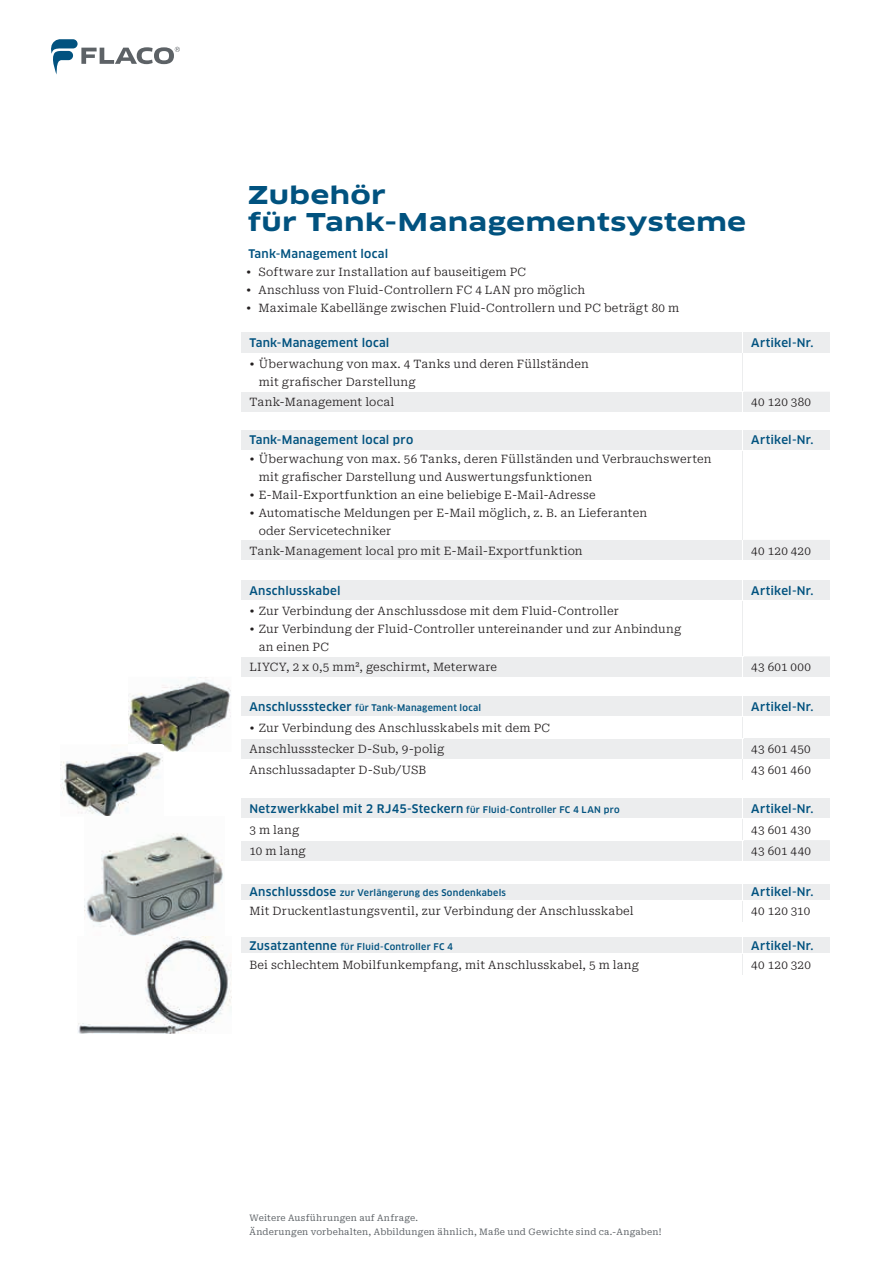
<style>
.page{position:relative;width:893px;height:1263px;background:#fff}
.page>*{position:absolute;margin:0;border:0;box-sizing:border-box;transform-origin:0 0}
.t1{font:700 24px/27px "Clan OT Extd";letter-spacing:.01em;color:#01527f}
.t2{font:300 11.7px/18px "Roboto Serif";letter-spacing:.015em;color:#231f20}
.t3{font:500 11.7px "Clan OT";letter-spacing:.02em;color:#01527f}
.t4{font:500 9px "Clan OT";letter-spacing:.03em;color:#01527f}
.t5{font:9px/13.5px "Roboto Serif";letter-spacing:.02em;color:#5d6266}
.s1{font-size:11.7px}
.s2{font-size:9px}
</style>
<div class="page">
<svg style="left:51px;top:39px;width:129px;height:36px"></svg>
<svg style="left:241px;top:333px;width:589px;height:79px"></svg>
<hr style="left:241px;top:353px;width:502px;height:1px;background:#fff">
<hr style="left:743px;top:353px;width:87px;height:1px;background:#fff">
<hr style="left:241px;top:391px;width:502px;height:1px;background:#fff">
<hr style="left:742px;top:354px;width:1px;height:37px;background:#ecedee">
<svg style="left:241px;top:580px;width:589px;height:97px"></svg>
<hr style="left:241px;top:600px;width:502px;height:1px;background:#fff">
<hr style="left:743px;top:600px;width:87px;height:1px;background:#fff">
<hr style="left:241px;top:656px;width:502px;height:1px;background:#fff">
<hr style="left:742px;top:601px;width:1px;height:55px;background:#ecedee">
<svg style="left:241px;top:696px;width:589px;height:84px"></svg>
<svg style="left:241px;top:798px;width:589px;height:63px"></svg>
<div style="left:241px;top:430px;width:589px;height:130px;background:#ecedee"></div>
<svg style="left:241px;top:451px;width:589px;height:89px"></svg>
<svg style="left:742px;top:540px;width:1px;height:20px"></svg>
<svg style="left:742px;top:430px;width:1px;height:20px"></svg>
<hr style="left:241px;top:450px;width:502px;height:1px;background:#fff">
<hr style="left:743px;top:450px;width:87px;height:1px;background:#fff">
<hr style="left:241px;top:539px;width:502px;height:1px;background:#fff">
<hr style="left:742px;top:451px;width:1px;height:88px;background:#ecedee">
<svg style="left:241px;top:884px;width:589px;height:38px"></svg>
<svg style="left:241px;top:937px;width:589px;height:38px"></svg>
<img style="left:128px;top:677px;width:103px;height:75px">
<img style="left:60px;top:752px;width:103px;height:64px">
<img style="left:128px;top:744px;width:36px;height:8px">
<img style="left:85px;top:833px;width:138px;height:103px">
<img style="left:78px;top:936px;width:154px;height:98px">
<h1 class="t1" style="left:248px;top:182px;width:500px">Zubehör<br>für Tank-Managementsysteme</h1>
<p class="t3" style="left:248px;top:247px;width:141px">Tank-Management local</p>
<p class="t2" style="left:246px;top:262px;width:282px">• Software zur Installation auf bauseitigem PC</p>
<p class="t2" style="left:246px;top:280px;width:341px">• Anschluss von Fluid-Controllern FC 4 LAN pro möglich</p>
<p class="t2" style="left:246px;top:298px;width:435px">• Maximale Kabellänge zwischen Fluid-Controllern und PC beträgt 80 m</p>
<p class="t3" style="left:250px;top:336px;width:141px">Tank-Management local</p>
<p class="t3" style="left:751px;top:336px;width:64px">Artikel-Nr.</p>
<p class="t2" style="left:259px;top:354px;width:331px;text-indent:-9px">• Überwachung von max. 4 Tanks und deren Füllständen mit grafischer Darstellung</p>
<p class="t2" style="left:250px;top:392px;width:146px">Tank-Management local</p>
<p class="t2" style="left:751px;top:392px;width:61px">40 120 380</p>
<p class="t3" style="left:250px;top:433px;width:165px">Tank-Management local pro</p>
<p class="t3" style="left:751px;top:433px;width:64px">Artikel-Nr.</p>
<p class="t2" style="left:259px;top:449px;width:454px;text-indent:-9px">• Überwachung von max. 56 Tanks, deren Füllständen und Verbrauchswerten mit grafischer Darstellung und Auswertungsfunktionen</p>
<p class="t2" style="left:250px;top:485px;width:348px">• E-Mail-Exportfunktion an eine beliebige E-Mail-Adresse</p>
<p class="t2" style="left:259px;top:503px;width:390px;text-indent:-9px">• Automatische Meldungen per E-Mail möglich, z. B. an Lieferanten oder Servicetechniker</p>
<p class="t2" style="left:250px;top:541px;width:335px">Tank-Management local pro mit E-Mail-Exportfunktion</p>
<p class="t2" style="left:751px;top:541px;width:61px">40 120 420</p>
<p class="t3" style="left:250px;top:584px;width:93px">Anschlusskabel</p>
<p class="t3" style="left:751px;top:584px;width:64px">Artikel-Nr.</p>
<p class="t2" style="left:250px;top:601px;width:371px">• Zur Verbindung der Anschlussdose mit dem Fluid-Controller</p>
<p class="t2" style="left:259px;top:619px;width:424px;text-indent:-9px">• Zur Verbindung der Fluid-Controller untereinander und zur Anbindung an einen PC</p>
<p class="t2" style="left:250px;top:657px;width:249px">LIYCY, 2 x 0,5 mm², geschirmt, Meterware</p>
<p class="t2" style="left:751px;top:657px;width:61px">43 601 000</p>
<p class="t4" style="left:250px;top:702px;width:233px"><span class="s1">Anschlussstecker</span> für Tank-Management local</p>
<p class="t3" style="left:751px;top:699px;width:64px">Artikel-Nr.</p>
<p class="t2" style="left:250px;top:716px;width:302px;line-height:21.3px">• Zur Verbindung des Anschlusskabels mit dem PC<br>Anschlussstecker D-Sub, 9-polig</p>
<p class="t2" style="left:751px;top:739px;width:61px">43 601 450</p>
<p class="t2" style="left:250px;top:760px;width:178px">Anschlussadapter D-Sub/USB</p>
<p class="t2" style="left:751px;top:760px;width:61px">43 601 460</p>
<p class="t3" style="left:250px;top:802px;width:372px">Netzwerkkabel mit 2 RJ45-Steckern <span class="s2">für Fluid-Controller FC 4 LAN pro</span></p>
<p class="t3" style="left:751px;top:802px;width:64px">Artikel-Nr.</p>
<p class="t2" style="left:250px;top:820px;width:52px">3 m lang</p>
<p class="t2" style="left:751px;top:820px;width:61px">43 601 430</p>
<p class="t2" style="left:250px;top:841px;width:58px">10 m lang</p>
<p class="t2" style="left:751px;top:841px;width:61px">43 601 440</p>
<p class="t4" style="left:250px;top:888px;width:258px"><span class="s1">Anschlussdose</span> zur Verlängerung des Sondenkabels</p>
<p class="t3" style="left:751px;top:885px;width:64px">Artikel-Nr.</p>
<p class="t2" style="left:250px;top:901px;width:386px">Mit Druckentlastungsventil, zur Verbindung der Anschlusskabel</p>
<p class="t2" style="left:751px;top:901px;width:60px">40 120 310</p>
<p class="t4" style="left:250px;top:941px;width:205px"><span class="s1">Zusatzantenne</span> für Fluid-Controller FC 4</p>
<p class="t3" style="left:751px;top:938px;width:64px">Artikel-Nr.</p>
<p class="t2" style="left:250px;top:955px;width:391px">Bei schlechtem Mobilfunkempfang, mit Anschlusskabel, 5 m lang</p>
<p class="t2" style="left:751px;top:955px;width:61px">40 120 320</p>
<p class="t5" style="left:249px;top:1210px;width:414px">Weitere Ausführungen auf Anfrage.<br>Änderungen vorbehalten, Abbildungen ähnlich, Maße und Gewichte sind ca.-Angaben!</p>
</div>
